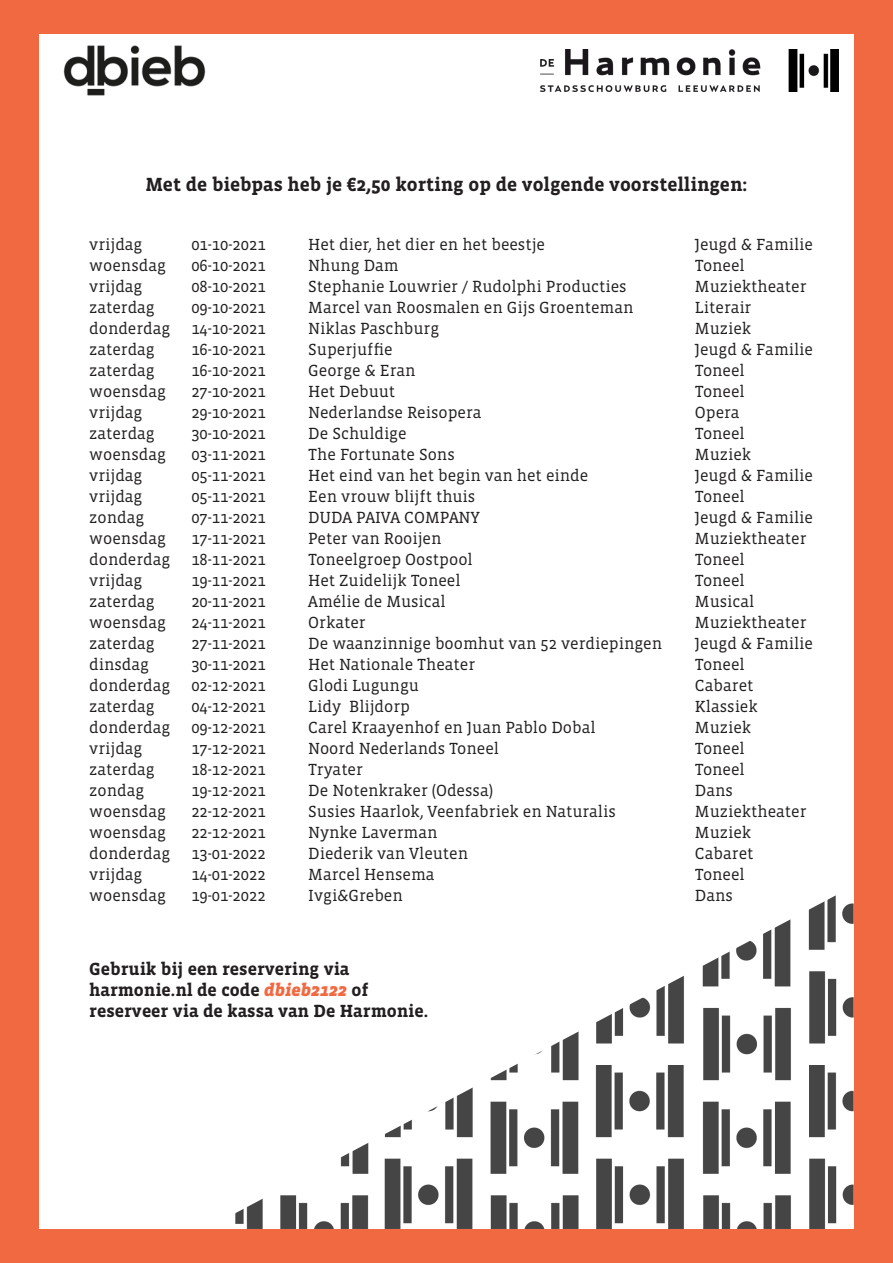
<style>
.page{position:relative;width:893px;height:1263px;background:#f06941}
.page>*{position:absolute;margin:0;border:0;box-sizing:border-box;transform-origin:0 0}
.t1{font:700 19.5px "Vista Slab OTCE";color:#231f20}
.t2{font:700 18px "Vista Slab OTCE";color:#231f20}
.t3{font:16.5px "Vista Slab OTCE";color:#231f20}
.s1{font-weight:900;font-style:italic;color:#f06941}
</style>
<div class="page">
<div style="left:39px;top:34px;width:815px;height:1195px;background:#fff"></div>
<img style="left:540px;top:50px;width:299px;height:41px">
<img style="left:64px;top:46px;width:141px;height:49px">
<img style="left:235px;top:895px;width:619px;height:334px">
<p class="t1" style="left:146px;top:173px;width:603px">Met de biebpas heb je €2,50 korting op de volgende voorstellingen:</p>
<p class="t3" style="left:89px;top:235px;width:55px">vrijdag</p>
<p class="t3" style="left:89px;top:256px;width:78px">woensdag</p>
<p class="t3" style="left:89px;top:277px;width:55px">vrijdag</p>
<p class="t3" style="left:89px;top:298px;width:67px">zaterdag</p>
<p class="t3" style="left:89px;top:319px;width:83px">donderdag</p>
<p class="t3" style="left:89px;top:340px;width:67px">zaterdag</p>
<p class="t3" style="left:89px;top:361px;width:67px">zaterdag</p>
<p class="t3" style="left:89px;top:382px;width:78px">woensdag</p>
<p class="t3" style="left:89px;top:403px;width:55px">vrijdag</p>
<p class="t3" style="left:89px;top:424px;width:67px">zaterdag</p>
<p class="t3" style="left:89px;top:445px;width:78px">woensdag</p>
<p class="t3" style="left:89px;top:466px;width:55px">vrijdag</p>
<p class="t3" style="left:89px;top:487px;width:55px">vrijdag</p>
<p class="t3" style="left:89px;top:508px;width:56px">zondag</p>
<p class="t3" style="left:89px;top:529px;width:78px">woensdag</p>
<p class="t3" style="left:89px;top:550px;width:83px">donderdag</p>
<p class="t3" style="left:89px;top:571px;width:55px">vrijdag</p>
<p class="t3" style="left:89px;top:592px;width:67px">zaterdag</p>
<p class="t3" style="left:89px;top:613px;width:78px">woensdag</p>
<p class="t3" style="left:89px;top:634px;width:67px">zaterdag</p>
<p class="t3" style="left:89px;top:655px;width:61px">dinsdag</p>
<p class="t3" style="left:89px;top:676px;width:83px">donderdag</p>
<p class="t3" style="left:89px;top:697px;width:67px">zaterdag</p>
<p class="t3" style="left:89px;top:718px;width:83px">donderdag</p>
<p class="t3" style="left:89px;top:739px;width:55px">vrijdag</p>
<p class="t3" style="left:89px;top:760px;width:67px">zaterdag</p>
<p class="t3" style="left:89px;top:781px;width:56px">zondag</p>
<p class="t3" style="left:89px;top:802px;width:78px">woensdag</p>
<p class="t3" style="left:89px;top:823px;width:78px">woensdag</p>
<p class="t3" style="left:89px;top:844px;width:83px">donderdag</p>
<p class="t3" style="left:89px;top:865px;width:55px">vrijdag</p>
<p class="t3" style="left:89px;top:886px;width:78px">woensdag</p>
<p class="t3" style="left:191px;top:235px;width:76px">01-10-2021</p>
<p class="t3" style="left:191px;top:256px;width:76px">06-10-2021</p>
<p class="t3" style="left:191px;top:277px;width:76px">08-10-2021</p>
<p class="t3" style="left:191px;top:298px;width:76px">09-10-2021</p>
<p class="t3" style="left:191px;top:319px;width:76px">14-10-2021</p>
<p class="t3" style="left:191px;top:340px;width:76px">16-10-2021</p>
<p class="t3" style="left:191px;top:361px;width:76px">16-10-2021</p>
<p class="t3" style="left:191px;top:382px;width:76px">27-10-2021</p>
<p class="t3" style="left:191px;top:403px;width:76px">29-10-2021</p>
<p class="t3" style="left:191px;top:424px;width:76px">30-10-2021</p>
<p class="t3" style="left:191px;top:445px;width:76px">03-11-2021</p>
<p class="t3" style="left:191px;top:466px;width:76px">05-11-2021</p>
<p class="t3" style="left:191px;top:487px;width:76px">05-11-2021</p>
<p class="t3" style="left:191px;top:508px;width:76px">07-11-2021</p>
<p class="t3" style="left:191px;top:529px;width:76px">17-11-2021</p>
<p class="t3" style="left:191px;top:550px;width:76px">18-11-2021</p>
<p class="t3" style="left:191px;top:571px;width:76px">19-11-2021</p>
<p class="t3" style="left:191px;top:592px;width:76px">20-11-2021</p>
<p class="t3" style="left:191px;top:613px;width:76px">24-11-2021</p>
<p class="t3" style="left:191px;top:634px;width:76px">27-11-2021</p>
<p class="t3" style="left:191px;top:655px;width:76px">30-11-2021</p>
<p class="t3" style="left:191px;top:676px;width:76px">02-12-2021</p>
<p class="t3" style="left:191px;top:697px;width:76px">04-12-2021</p>
<p class="t3" style="left:191px;top:718px;width:76px">09-12-2021</p>
<p class="t3" style="left:191px;top:739px;width:76px">17-12-2021</p>
<p class="t3" style="left:191px;top:760px;width:76px">18-12-2021</p>
<p class="t3" style="left:191px;top:781px;width:76px">19-12-2021</p>
<p class="t3" style="left:191px;top:802px;width:76px">22-12-2021</p>
<p class="t3" style="left:191px;top:823px;width:76px">22-12-2021</p>
<p class="t3" style="left:191px;top:844px;width:76px">13-01-2022</p>
<p class="t3" style="left:191px;top:865px;width:76px">14-01-2022</p>
<p class="t3" style="left:191px;top:886px;width:76px">19-01-2022</p>
<p class="t3" style="left:308px;top:235px;width:238px">Het dier, het dier en het beestje</p>
<p class="t3" style="left:308px;top:256px;width:92px">Nhung Dam</p>
<p class="t3" style="left:308px;top:277px;width:320px">Stephanie Louwrier / Rudolphi Producties</p>
<p class="t3" style="left:308px;top:298px;width:327px">Marcel van Roosmalen en Gijs Groenteman</p>
<p class="t3" style="left:308px;top:319px;width:132px">Niklas Paschburg</p>
<p class="t3" style="left:308px;top:340px;width:86px">Superjuffie</p>
<p class="t3" style="left:308px;top:361px;width:109px">George &amp; Eran</p>
<p class="t3" style="left:308px;top:382px;width:89px">Het Debuut</p>
<p class="t3" style="left:308px;top:403px;width:175px">Nederlandse Reisopera</p>
<p class="t3" style="left:308px;top:424px;width:100px">De Schuldige</p>
<p class="t3" style="left:308px;top:445px;width:148px">The Fortunate Sons</p>
<p class="t3" style="left:308px;top:466px;width:281px">Het eind van het begin van het einde</p>
<p class="t3" style="left:308px;top:487px;width:169px">Een vrouw blijft thuis</p>
<p class="t3" style="left:308px;top:508px;width:173px">DUDA PAIVA COMPANY</p>
<p class="t3" style="left:308px;top:529px;width:135px">Peter van Rooijen</p>
<p class="t3" style="left:308px;top:550px;width:166px">Toneelgroep Oostpool</p>
<p class="t3" style="left:308px;top:571px;width:154px">Het Zuidelijk Toneel</p>
<p class="t3" style="left:308px;top:592px;width:139px">Amélie de Musical</p>
<p class="t3" style="left:308px;top:613px;width:59px">Orkater</p>
<p class="t3" style="left:308px;top:634px;width:355px">De waanzinnige boomhut van 52 verdiepingen</p>
<p class="t3" style="left:308px;top:655px;width:168px">Het Nationale Theater</p>
<p class="t3" style="left:308px;top:676px;width:112px">Glodi Lugungu</p>
<p class="t3" style="left:308px;top:697px;width:103px">Lidy Blijdorp</p>
<p class="t3" style="left:308px;top:718px;width:289px">Carel Kraayenhof en Juan Pablo Dobal</p>
<p class="t3" style="left:308px;top:739px;width:192px">Noord Nederlands Toneel</p>
<p class="t3" style="left:308px;top:760px;width:56px">Tryater</p>
<p class="t3" style="left:308px;top:781px;width:186px">De Notenkraker (Odessa)</p>
<p class="t3" style="left:308px;top:802px;width:309px">Susies Haarlok, Veenfabriek en Naturalis</p>
<p class="t3" style="left:308px;top:823px;width:131px">Nynke Laverman</p>
<p class="t3" style="left:308px;top:844px;width:161px">Diederik van Vleuten</p>
<p class="t3" style="left:308px;top:865px;width:128px">Marcel Hensema</p>
<p class="t3" style="left:308px;top:886px;width:96px">Ivgi&amp;Greben</p>
<p class="t2" style="left:89px;top:958px;width:262px">Gebruik bij een reservering via</p>
<p class="t2" style="left:89px;top:979px;width:281px">harmonie.nl de code <span class="s1">dbieb2122</span> of</p>
<p class="t2" style="left:89px;top:1000px;width:340px">reserveer via de kassa van De Harmonie.</p>
<p class="t3" style="left:695px;top:235px;width:120px">Jeugd &amp; Familie</p>
<p class="t3" style="left:695px;top:256px;width:51px">Toneel</p>
<p class="t3" style="left:695px;top:277px;width:113px">Muziektheater</p>
<p class="t3" style="left:695px;top:298px;width:58px">Literair</p>
<p class="t3" style="left:695px;top:319px;width:58px">Muziek</p>
<p class="t3" style="left:695px;top:340px;width:120px">Jeugd &amp; Familie</p>
<p class="t3" style="left:695px;top:361px;width:51px">Toneel</p>
<p class="t3" style="left:695px;top:382px;width:51px">Toneel</p>
<p class="t3" style="left:695px;top:403px;width:46px">Opera</p>
<p class="t3" style="left:695px;top:424px;width:51px">Toneel</p>
<p class="t3" style="left:695px;top:445px;width:58px">Muziek</p>
<p class="t3" style="left:695px;top:466px;width:120px">Jeugd &amp; Familie</p>
<p class="t3" style="left:695px;top:487px;width:51px">Toneel</p>
<p class="t3" style="left:695px;top:508px;width:120px">Jeugd &amp; Familie</p>
<p class="t3" style="left:695px;top:529px;width:113px">Muziektheater</p>
<p class="t3" style="left:695px;top:550px;width:51px">Toneel</p>
<p class="t3" style="left:695px;top:571px;width:51px">Toneel</p>
<p class="t3" style="left:695px;top:592px;width:61px">Musical</p>
<p class="t3" style="left:695px;top:613px;width:113px">Muziektheater</p>
<p class="t3" style="left:695px;top:634px;width:120px">Jeugd &amp; Familie</p>
<p class="t3" style="left:695px;top:655px;width:51px">Toneel</p>
<p class="t3" style="left:695px;top:676px;width:60px">Cabaret</p>
<p class="t3" style="left:695px;top:697px;width:64px">Klassiek</p>
<p class="t3" style="left:695px;top:718px;width:58px">Muziek</p>
<p class="t3" style="left:695px;top:739px;width:51px">Toneel</p>
<p class="t3" style="left:695px;top:760px;width:51px">Toneel</p>
<p class="t3" style="left:695px;top:781px;width:40px">Dans</p>
<p class="t3" style="left:695px;top:802px;width:113px">Muziektheater</p>
<p class="t3" style="left:695px;top:823px;width:58px">Muziek</p>
<p class="t3" style="left:695px;top:844px;width:60px">Cabaret</p>
<p class="t3" style="left:695px;top:865px;width:51px">Toneel</p>
<p class="t3" style="left:695px;top:886px;width:40px">Dans</p>
</div>
